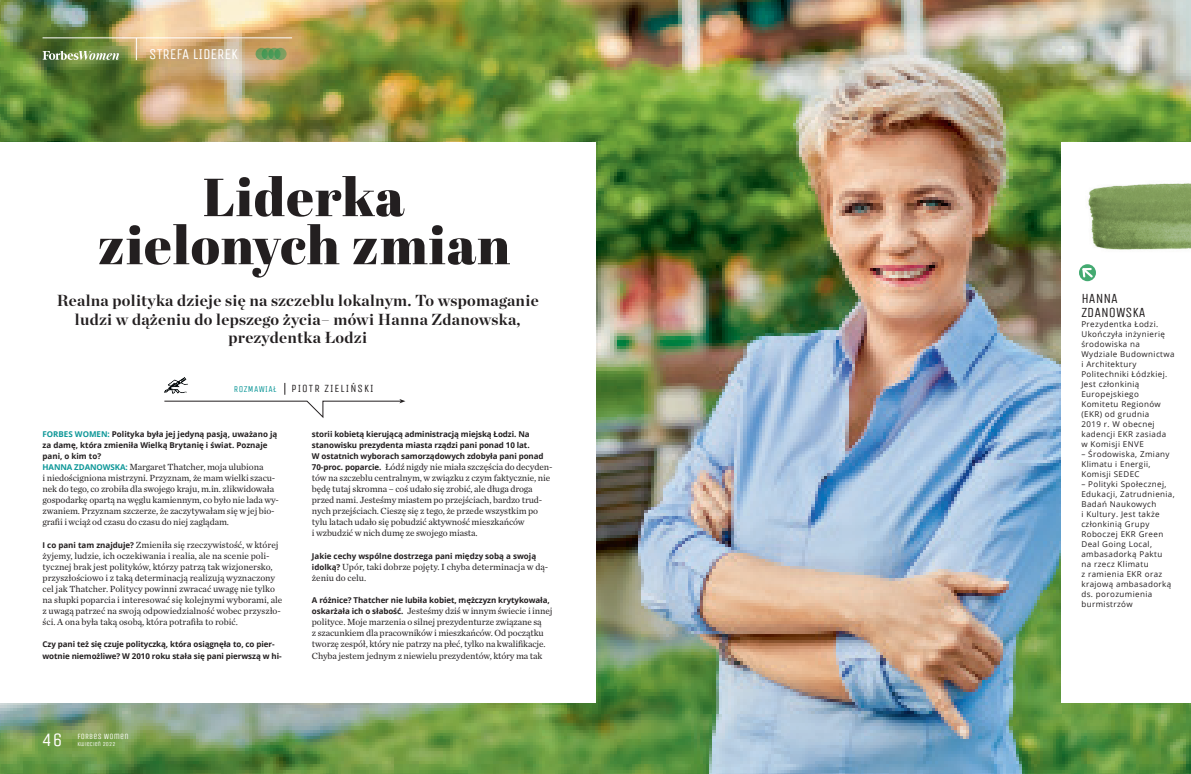
<style>
.page{position:relative;width:1191px;height:774px;background:#fff}
.page>*{position:absolute;margin:0;border:0;box-sizing:border-box;transform-origin:0 0}
._01_Tytuł_ŚREDNI{font:53.4px/48.1px "Abril Fatface";letter-spacing:.02em;color:#231f20;text-align:center}
.t1{font:19px "Unica One";color:#fff}
.Lead_WYWIAD{font:700 16px/18.8px "Chronicle Display";letter-spacing:.02em;color:#231f20;text-align:center}
.t2{font:15px "Unica One";color:#fff}
.CV_nazwisko{font:14px/14px "Unica One";color:#231f20}
.Autor{font:11px "Unica One";letter-spacing:.1em;color:#231f20}
.Wywiad_odpowiedź{font:9.3px/11.1px "Chronicle Text G1";letter-spacing:-.01em;color:#231f20}
.Autor-2{font:9px "Unica One";letter-spacing:.05em;color:#0d9798}
.CV_opis{font:8px/10px "Open Sans";letter-spacing:.05em;color:#231f20}
.Wywiad_odpowiedź-2{font:700 8px/11.1px "Open Sans";letter-spacing:-.01em;color:#231f20}
.t3{font:8px "Unica One";letter-spacing:.025em;color:#fff}
.t4{font:6px "Unica One";letter-spacing:.025em;color:#fff}
.s1{color:#0d9798}
.s2{font-family:"Open Sans";font-weight:700;font-size:8px;color:#0d9798}
.s3{font-family:"Open Sans";font-weight:700;font-size:8px}
</style>
<div class="page">
<img style="left:0;top:0;width:1191px;height:774px">
<div style="left:0;top:142px;width:595px;height:561px;background:#fff"></div>
<div style="left:1062px;top:142px;width:129px;height:561px;background:#fff"></div>
<svg style="left:43px;top:51px;width:76px;height:9px"></svg>
<hr style="left:43px;top:38px;width:249px;height:1px;background:#fff">
<svg style="left:136px;top:39px;width:1px;height:21px"></svg>
<svg style="left:268px;top:48px;width:12px;height:12px"></svg>
<svg style="left:274px;top:48px;width:12px;height:12px"></svg>
<svg style="left:255px;top:48px;width:13px;height:12px"></svg>
<svg style="left:261px;top:48px;width:13px;height:12px"></svg>
<svg style="left:1079px;top:264px;width:17px;height:17px"></svg>
<svg style="left:1080px;top:266px;width:14px;height:13px"></svg>
<img style="left:170px;top:377px;width:17px;height:6px">
<svg style="left:164px;top:383px;width:241px;height:35px"></svg>
<img style="left:1088px;top:183px;width:103px;height:67px">
<p class="t2" style="left:149px;top:45px;width:90px">STREFA LIDEREK</p>
<p class="_01_Tytuł_ŚREDNI" style="left:97px;top:172px;width:414px">Liderka zielonych zmian</p>
<p class="Lead_WYWIAD" style="left:57px;top:290px;width:483px">Realna polityka dzieje się na szczeblu lokalnym. To wspomaganie ludzi w dążeniu do lepszego życia– mówi Hanna Zdanowska, prezydentka Łodzi</p>
<p class="Autor-2" style="left:234px;top:383px;width:44px">ROZMAWIAŁ</p>
<p class="Autor" style="left:291px;top:382px;width:84px">PIOTR ZIELIŃSKI</p>
<p class="Wywiad_odpowiedź-2" style="left:43px;top:428px;width:236px"><span class="s1">FORBES WOMEN:</span> Polityka była jej jedyną pasją, uważano ją za damę, która zmieniła Wielką Brytanię i świat. Poznaje pani, o kim to?</p>
<p class="Wywiad_odpowiedź" style="left:43px;top:461px;width:238px"><span class="s2">HANNA ZDANOWSKA:</span> Margaret Thatcher, moja ulubiona<br>i niedościgniona mistrzyni. Przyznam, że mam wielki szacu&shy;nek do tego, co zrobiła dla swojego kraju, m.in. zlikwidowała gospodarkę opartą na węglu kamiennym, co było nie lada wy&shy;zwaniem. Przyznam szczerze, że zaczytywałam się w jej bio&shy;grafii i wciąż od czasu do czasu do niej zaglądam.</p>
<p class="Wywiad_odpowiedź" style="left:43px;top:538px;width:241px"><span class="s3">I co pani tam znajduje?</span> Zmieniła się rzeczywistość, w której żyjemy, ludzie, ich oczekiwania i realia, ale na scenie poli&shy;tycznej brak jest polityków, którzy patrzą tak wizjonersko, przyszłościowo i z taką determinacją realizują wyznaczony cel jak Thatcher. Politycy powinni zwracać uwagę nie tylko na słupki poparcia i interesować się kolejnymi wyborami, ale z uwagą patrzeć na swoją odpowiedzialność wobec przyszło&shy;ści. A ona była taką osobą, która potrafiła to robić.</p>
<p class="Wywiad_odpowiedź-2" style="left:43px;top:639px;width:241px">Czy pani też się czuje polityczką, która osiągnęła to, co pier&shy;wotnie niemożliwe? W 2010 roku stała się pani pierwszą w hi-</p>
<p class="Wywiad_odpowiedź-2" style="left:312px;top:428px;width:219px">storii kobietą kierującą administracją miejską Łodzi. Na stanowisku prezydenta miasta rządzi pani ponad 10 lat.</p>
<p class="Wywiad_odpowiedź-2" style="left:312px;top:450px;width:233px">W ostatnich wyborach samorządowych zdobyła pani ponad</p>
<p class="Wywiad_odpowiedź" style="left:312px;top:461px;width:242px"><span class="s3">70-proc. poparcie.</span> Łódź nigdy nie miała szczęścia do decyden&shy;tów na szczeblu centralnym, w związku z czym faktycznie, nie będę tutaj skromna – coś udało się zrobić, ale długa droga przed nami. Jesteśmy miastem po przejściach, bardzo trud&shy;nych przejściach. Cieszę się z tego, że przede wszystkim po tylu latach udało się pobudzić aktywność mieszkańców<br>i wzbudzić w nich dumę ze swojego miasta.</p>
<p class="Wywiad_odpowiedź-2" style="left:312px;top:550px;width:226px">Jakie cechy wspólne dostrzega pani między sobą a swoją</p>
<p class="Wywiad_odpowiedź" style="left:312px;top:561px;width:238px"><span class="s3">idolką?</span> Upór, taki dobrze pojęty. I chyba determinacja w dą&shy;żeniu do celu.</p>
<p class="Wywiad_odpowiedź-2" style="left:312px;top:594px;width:239px">A różnice? Thatcher nie lubiła kobiet, mężczyzn krytykowała,</p>
<p class="Wywiad_odpowiedź" style="left:312px;top:605px;width:242px"><span class="s3">oskarżała ich o słabość.</span> Jesteśmy dziś w innym świecie i innej polityce. Moje marzenia o silnej prezydenturze związane są<br>z szacunkiem dla pracowników i mieszkańców. Od początku tworzę zespół, który nie patrzy na płeć, tylko na kwalifikacje.<br>Chyba jestem jednym z niewielu prezydentów, który ma tak</p>
<p class="t1" style="left:43px;top:728px;width:21px">46</p>
<p class="t3" style="left:77px;top:731px;width:53px">FORBES WOMEN</p>
<p class="t4" style="left:77px;top:740px;width:40px">KWIECIEŃ 2022</p>
<p class="CV_nazwisko" style="left:1081px;top:291px;width:66px">HANNA<br>ZDANOWSKA</p>
<p class="CV_opis" style="left:1081px;top:319px;width:95px">Prezydentka Łodzi.<br>Ukończyła inżynierię środowiska na<br>Wydziale Budownictwa i Architektury<br>Politechniki Łódzkiej.<br>Jest członkinią<br>Europejskiego<br>Komitetu Regionów (EKR) od grudnia<br>2019 r. W obecnej kadencji EKR zasiada<br>w Komisji ENVE</p>
<p class="CV_opis" style="left:1081px;top:449px;width:90px">– Środowiska, Zmiany<br>Klimatu i Energii,<br>Komisji SEDEC</p>
<p class="CV_opis" style="left:1081px;top:479px;width:95px">– Polityki Społecznej,<br>Edukacji, Zatrudnienia,<br>Badań Naukowych<br>i Kultury. Jest także członkinią Grupy<br>Roboczej EKR Green<br>Deal Going Local, ambasadorką Paktu<br>na rzecz Klimatu<br>z ramienia EKR oraz krajową ambasadorką ds. porozumienia burmistrzów</p>
</div>
